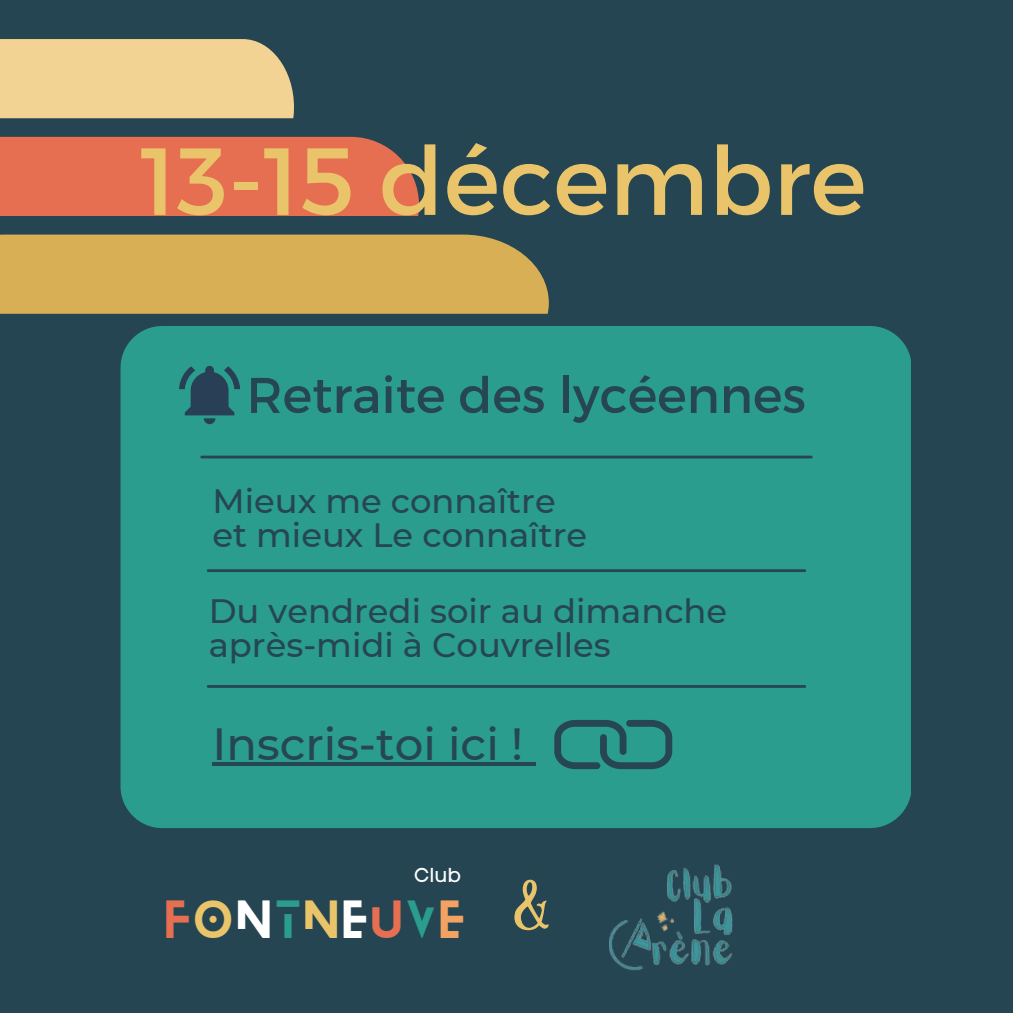
<style>
.page{position:relative;width:1013px;height:1013px;background:#fff}
.page>*{position:absolute;margin:0;border:0;box-sizing:border-box;transform-origin:0 0}
.t1{font:95px "Montserrat";color:#e9c46a}
.t2{font:50px "Montserrat";color:#264653}
.t3{font:46.88px "Blanka";letter-spacing:.11em;color:#e76f51}
.t4{font:500 45px "Montserrat";color:#264653}
.t5{font:500 33.75px/33.8px "Montserrat";color:#264653}
.t6{font:20.12px "Code Pro Normal LC";color:#fff}
.s1{color:#e9c46a}
.s2{color:#fff}
.s3{color:#2a9d8f}
.s4{color:#f4a261}
</style>
<div class="page">
<div style="left:0;top:0;width:1012px;height:1012px;background:#264552"></div>
<div style="left:120px;top:326px;width:790px;height:502px;background:#2a9d8f;border-radius:42px"></div>
<hr style="left:208px;top:569px;width:596px;height:3px;background:#264653">
<hr style="left:208px;top:685px;width:596px;height:3px;background:#264653">
<svg style="left:179px;top:366px;width:61px;height:58px"></svg>
<hr style="left:202px;top:455px;width:609px;height:3px;background:#264653">
<svg style="left:538px;top:687px;width:150px;height:83px"></svg>
<img style="left:609px;top:864px;width:124px;height:107px">
<svg style="left:514px;top:879px;width:34px;height:51px"></svg>
<div style="left:0;top:137px;width:419px;height:79px;background:#e76f51"></div>
<div style="left:0;top:234px;width:549px;height:80px;background:#d8af54"></div>
<div style="left:0;top:39px;width:294px;height:79px;background:#f2d394"></div>
<hr style="left:212px;top:762px;width:311px;height:4px;background:#264653">
<hr style="left:523px;top:762px;width:12px;height:4px;background:#264653">
<h3 class="t1" style="left:140px;top:119px;width:728px">13-15 décembre</h3>
<h4 class="t2" style="left:246px;top:362px;width:561px">Retraite des lycéennes</h4>
<p class="t5" style="left:212px;top:484px;width:376px">Mieux me connaître et mieux Le connaître</p>
<h1 class="t5" style="left:209px;top:594px;width:520px">Du vendredi soir au dimanche après-midi à Couvrelles</h1>
<h4 class="t4" style="left:212px;top:716px;width:312px">Inscris-toi ici !</h4>
<h2 class="t6" style="left:414px;top:863px;width:48px">Club</h2>
<p class="t3" style="left:166px;top:886px;width:299px">F<span class="s1">O</span><span class="s2">N</span><span class="s3">T</span><span class="s1">N</span><span class="s2">E</span>U<span class="s3">V</span><span class="s4">E</span></p>
</div>
